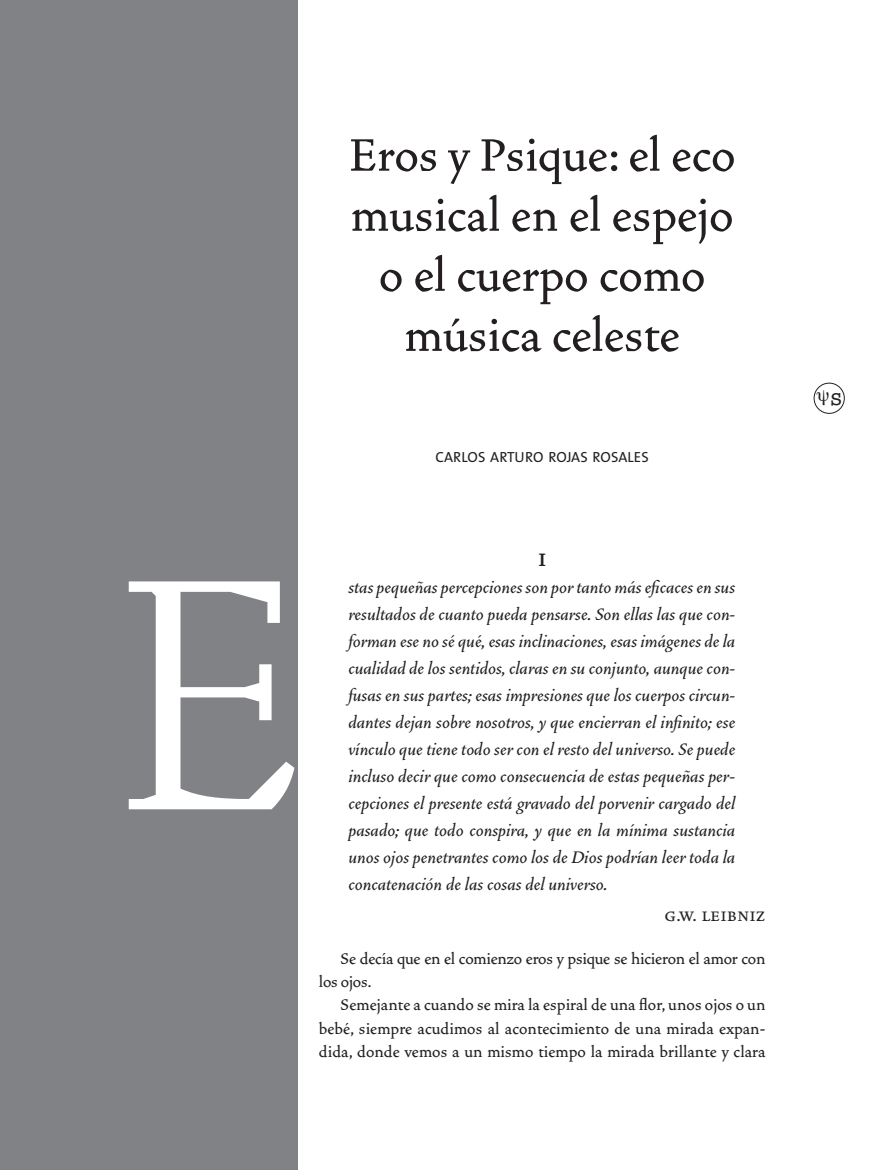
<style>
.page{position:relative;width:893px;height:1170px;background:#fff}
.page>*{position:absolute;margin:0;border:0;box-sizing:border-box;transform-origin:0 0}
.t1{font:300 414px "Vendetta";color:#fff}
.t2{font:500 57px/60px "Vendetta";color:#231f20;text-align:center}
.t3{font:23.25px "American Typewriter";color:#231f20}
.t4{font:22.5px "Vendetta Bold Lining Figs";color:#231f20}
.t5{font:italic 500 21px/27px "Vendetta";color:#231f20;text-align:justify}
.t6{font:21px "Vendetta Medium Small Caps";color:#231f20}
.t7{font:500 19.5px/23.4px "Vendetta";letter-spacing:-.01em;color:#231f20}
.t8{font:14.7px "The Sans";color:#231f20}
</style>
<div class="page">
<div style="left:814px;top:383px;width:30px;height:30px;border:1px solid #231f20;border-radius:50%"></div>
<div style="left:0;top:0;width:298px;height:1169px;background:#808285"></div>
<h2 class="t2" style="left:349px;top:126px;width:388px">Eros y Psique: el eco musical en el espejo o el cuerpo como música celeste</h2>
<p class="t8" style="left:435px;top:444px;width:215px">CARLOS ARTURO ROJAS ROSALES</p>
<h1 class="t1" style="left:110px;top:490px;width:196px">E</h1>
<p class="t4" style="left:539px;top:548px;width:8px">I</p>
<p class="t5" style="left:349px;top:574px;width:388px">stas pequeñas percepciones son por tanto más eficaces en sus resultados de cuanto pueda pensarse. Son ellas las que con&shy;forman ese no sé qué, esas inclinaciones, esas imágenes de la cualidad de los sentidos, claras en su conjunto, aunque con&shy;fusas en sus partes; esas impresiones que los cuerpos circun&shy;dantes dejan sobre nosotros, y que encierran el infinito; ese vínculo que tiene todo ser con el resto del universo. Se puede incluso decir que como consecuencia de estas pequeñas per&shy;cepciones el presente está gravado del porvenir cargado del pasado; que todo conspira, y que en la mínima sustancia unos ojos penetrantes como los de Dios podrían leer toda la concatenación de las cosas del universo.</p>
<p class="t6" style="left:664px;top:904px;width:102px">g.w. leibniz</p>
<p class="t7" style="left:319px;top:946px;width:448px;text-indent:21px">Se decía que en el comienzo eros y psique se hicieron el amor con los ojos.</p>
<p class="t7" style="left:319px;top:993px;width:448px;text-align:justify;text-indent:21px">Semejante a cuando se mira la espiral de una flor, unos ojos o un bebé, siempre acudimos al acontecimiento de una mirada expan&shy;dida, donde vemos a un mismo tiempo la mirada brillante y clara</p>
<p class="t3" style="left:831px;top:379px;width:13px">s</p>
</div>
